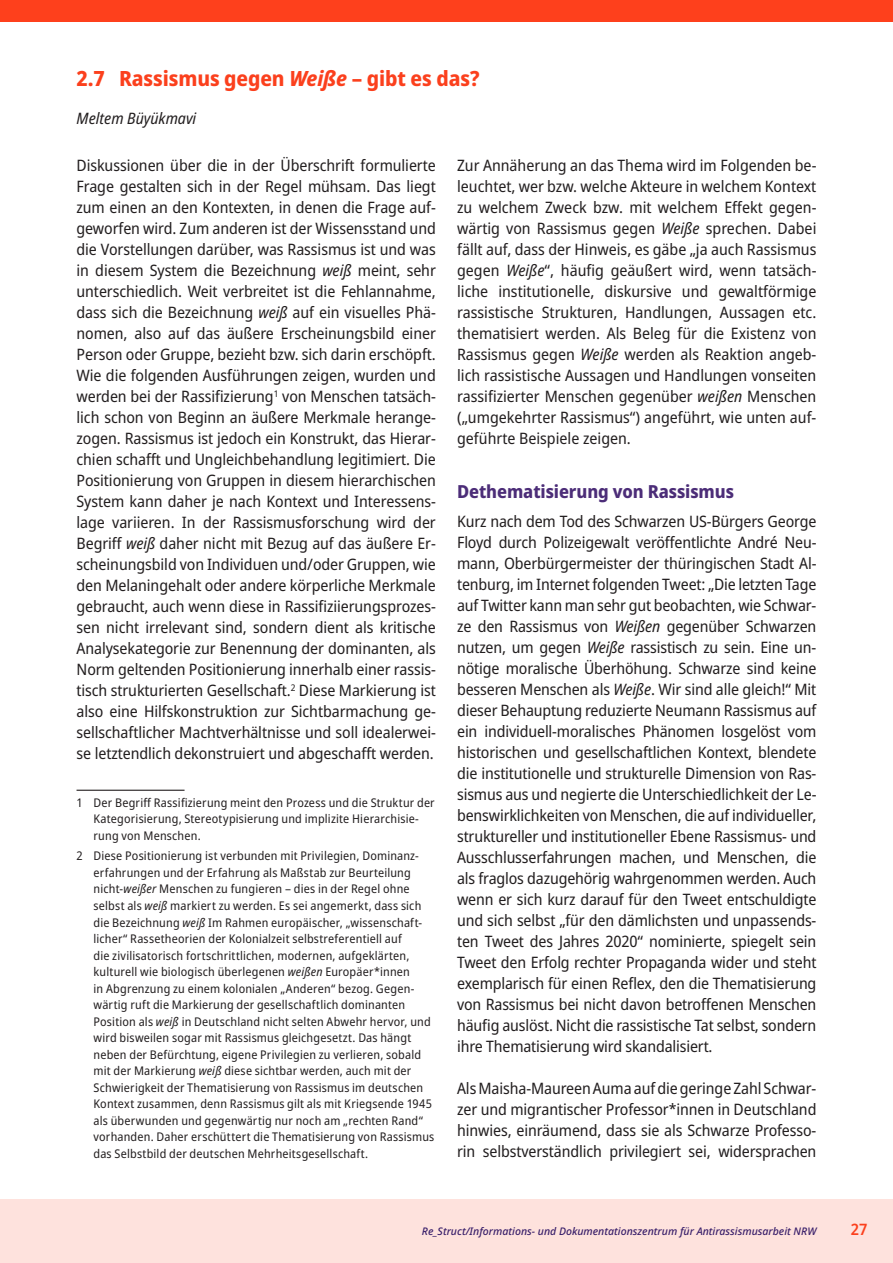
<style>
.page{position:relative;width:893px;height:1263px;background:#fff}
.page>*{position:absolute;margin:0;border:0;box-sizing:border-box;transform-origin:0 0}
.t1{font:800 semi-condensed 21px "Noto Sans";letter-spacing:-.005em;color:#fb401d}
.t2{font:800 semi-condensed 18px "Noto Sans";letter-spacing:-.005em;color:#4c2d78}
.t3{font:semi-condensed 15.75px/21px "Noto Sans";letter-spacing:-.005em;color:#231f20;text-align:justify}
.t4{font:italic semi-condensed 15.75px "Noto Sans";color:#231f20}
.t5{font:600 semi-condensed 15.75px "Noto Sans";color:#fb401d}
.t6{font:semi-condensed 12px/16.5px "Noto Sans";letter-spacing:.015em;color:#231f20}
.t7{font:italic 500 10.5px "Noto Sans";color:#391f6a}
.s1{font-style:italic}
</style>
<div class="page">
<div style="left:0;top:1199px;width:893px;height:64px;background:#fee2dd"></div>
<div style="left:0;top:0;width:893px;height:21px;background:#fe401c"></div>
<hr style="left:77px;top:790px;width:108px;height:1px;background:#231f20">
<h1 class="t1" style="left:77px;top:63px;width:404px">2.7 Rassismus gegen <span class="s1">Weiße</span> – gibt es das?</h1>
<p class="t4" style="left:77px;top:107px;width:121px">Meltem Büyükmavi</p>
<p class="t3" style="left:77px;top:155px;width:361px">Diskussionen über die in der Überschrift formulierte Frage gestalten sich in der Regel mühsam. Das liegt zum einen an den Kontexten, in denen die Frage auf&shy;geworfen wird. Zum anderen ist der Wissensstand und die Vorstellungen darüber, was Rassismus ist und was in diesem System die Bezeichnung <span class="s1">weiß</span> meint, sehr unterschiedlich. Weit verbreitet ist die Fehlannahme, dass sich die Bezeichnung <span class="s1">weiß</span> auf ein visuelles Phä&shy;nomen, also auf das äußere Erscheinungsbild einer Person oder Gruppe, bezieht bzw. sich darin erschöpft.<br>Wie die folgenden Ausführungen zeigen, wurden und werden bei der Rassifizierung<sup>1</sup> von Menschen tatsäch&shy;lich schon von Beginn an äußere Merkmale herange&shy;zogen. Rassismus ist jedoch ein Konstrukt, das Hierar&shy;chien schafft und Ungleichbehandlung legitimiert. Die Positionierung von Gruppen in diesem hierarchischen System kann daher je nach Kontext und Interessens&shy;lage variieren. In der Rassismusforschung wird der Begriff <span class="s1">weiß</span> daher nicht mit Bezug auf das äußere Er&shy;scheinungsbild von Individuen und/oder Gruppen, wie den Melaningehalt oder andere körperliche Merkmale gebraucht, auch wenn diese in Rassifiziierungsprozes&shy;sen nicht irrelevant sind, sondern dient als kritische Analysekategorie zur Benennung der dominanten, als Norm geltenden Positionierung innerhalb einer rassis&shy;tisch strukturierten Gesellschaft.<sup>2</sup> Diese Markierung ist also eine Hilfskonstruktion zur Sichtbarmachung ge&shy;sellschaftlicher Machtverhältnisse und soll idealerwei&shy;se letztendlich dekonstruiert und abgeschafft werden.</p>
<p class="t6" style="left:94px;top:794px;width:343px;text-indent:-17px">1 Der Begriff Rassifizierung meint den Prozess und die Struktur der<br>Kategorisierung, Stereotypisierung und implizite Hierarchisie&shy;rung von Menschen.</p>
<p class="t6" style="left:94px;top:848px;width:342px;text-indent:-17px">2 Diese Positionierung ist verbunden mit Privilegien, Dominanz&shy;erfahrungen und der Erfahrung als Maßstab zur Beurteilung nicht-<span class="s1">weißer</span> Menschen zu fungieren – dies in der Regel ohne selbst als <span class="s1">weiß</span> markiert zu werden. Es sei angemerkt, dass sich die Bezeichnung <span class="s1">weiß</span> Im Rahmen europäischer, „wissenschaft&shy;licher“ Rassetheorien der Kolonialzeit selbstreferentiell auf<br>die zivilisatorisch fortschrittlichen, modernen, aufgeklärten, kulturell wie biologisch überlegenen <span class="s1">weißen</span> Europäer*innen<br>in Abgrenzung zu einem kolonialen „Anderen“ bezog. Gegen&shy;wärtig ruft die Markierung der gesellschaftlich dominanten Position als <span class="s1">weiß</span> in Deutschland nicht selten Abwehr hervor, und wird bisweilen sogar mit Rassismus gleichgesetzt. Das hängt neben der Befürchtung, eigene Privilegien zu verlieren, sobald mit der Markierung <span class="s1">weiß</span> diese sichtbar werden, auch mit der Schwierigkeit der Thematisierung von Rassismus im deutschen Kontext zusammen, denn Rassismus gilt als mit Kriegsende 1945 als überwunden und gegenwärtig nur noch am „rechten Rand“ vorhanden. Daher erschüttert die Thematisierung von Rassismus das Selbstbild der deutschen Mehrheitsgesellschaft.</p>
<p class="t3" style="left:457px;top:155px;width:361px">Zur Annäherung an das Thema wird im Folgenden be&shy;leuchtet, wer bzw. welche Akteure in welchem Kontext zu welchem Zweck bzw. mit welchem Effekt gegen&shy;wärtig von Rassismus gegen <span class="s1">Weiße</span> sprechen. Dabei fällt auf, dass der Hinweis, es gäbe „ja auch Rassismus gegen <span class="s1">Weiße</span>“, häufig geäußert wird, wenn tatsäch&shy;liche institutionelle, diskursive und gewaltförmige rassistische Strukturen, Handlungen, Aussagen etc. thematisiert werden. Als Beleg für die Existenz von Rassismus gegen <span class="s1">Weiße</span> werden als Reaktion angeb&shy;lich rassistische Aussagen und Handlungen vonseiten rassifizierter Menschen gegenüber <span class="s1">weißen</span> Menschen („umgekehrter Rassismus“) angeführt, wie unten auf&shy;geführte Beispiele zeigen.</p>
<p class="t2" style="left:457px;top:478px;width:278px">Dethematisierung von Rassismus</p>
<p class="t3" style="left:457px;top:511px;width:361px">Kurz nach dem Tod des Schwarzen US-Bürgers George Floyd durch Polizeigewalt veröffentlichte André Neu&shy;mann, Oberbürgermeister der thüringischen Stadt Al&shy;tenburg, im Internet folgenden Tweet: „Die letzten Tage auf Twitter kann man sehr gut beobachten, wie Schwar&shy;ze den Rassismus von <span class="s1">Weißen</span> gegenüber Schwarzen nutzen, um gegen <span class="s1">Weiße</span> rassistisch zu sein. Eine un&shy;nötige moralische Überhöhung. Schwarze sind keine besseren Menschen als <span class="s1">Weiße</span>. Wir sind alle gleich!“ Mit dieser Behauptung reduzierte Neumann Rassismus auf ein individuell-moralisches Phänomen losgelöst vom historischen und gesellschaftlichen Kontext, blendete die institutionelle und strukturelle Dimension von Ras&shy;sismus aus und negierte die Unterschiedlichkeit der Le&shy;benswirklichkeiten von Menschen, die auf individueller, struktureller und institutioneller Ebene Rassismus- und Ausschlusserfahrungen machen, und Menschen, die als fraglos dazugehörig wahrgenommen werden. Auch wenn er sich kurz darauf für den Tweet entschuldigte und sich selbst „für den dämlichsten und unpassends&shy;ten Tweet des Jahres 2020“ nominierte, spiegelt sein Tweet den Erfolg rechter Propaganda wider und steht exemplarisch für einen Reflex, den die Thematisierung von Rassismus bei nicht davon betroffenen Menschen häufig auslöst. Nicht die rassistische Tat selbst, sondern ihre Thematisierung wird skandalisiert.</p>
<p class="t3" style="left:457px;top:1078px;width:361px">Als Maisha-Maureen Auma auf die geringe Zahl Schwar&shy;zer und migrantischer Professor*innen in Deutschland hinwies, einräumend, dass sie als Schwarze Professo&shy;rin selbstverständlich privilegiert sei, widersprachen</p>
<p class="t7" style="left:422px;top:1224px;width:396px">Re_Struct/Informations- und Dokumentationszentrum für Antirassismusarbeit NRW</p>
<p class="t5" style="left:851px;top:1218px;width:18px">27</p>
</div>
